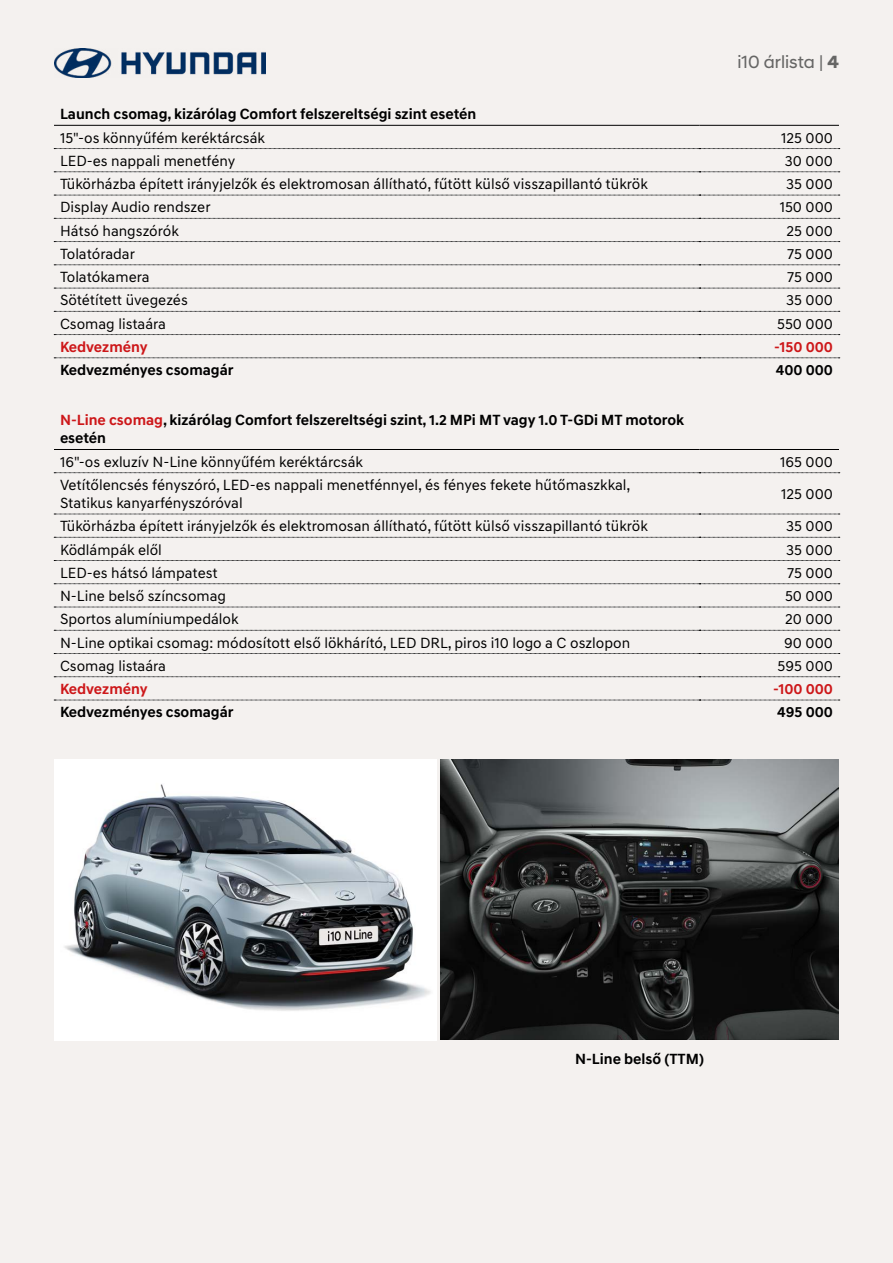
<style>
.page{position:relative;width:893px;height:1263px;background:#f4f1ef}
.page>*{position:absolute;margin:0;border:0;box-sizing:border-box;transform-origin:0 0}
.t1{font:18px "Hyundai Sans Head";color:#666665}
.t2{font:15px/18px "Hyundai Sans Text";color:#000}
.t3{font:700 15px/18px "Hyundai Sans Text";color:#000}
.t4{font:700 15px "Hyundai Sans Text";color:#cd1719}
.s1{font-weight:700}
.s2{color:#cd1719}
</style>
<div class="page">
<img style="left:54px;top:48px;width:212px;height:29px">
<svg style="left:54px;top:148px;width:786px;height:1px"></svg>
<svg style="left:54px;top:172px;width:786px;height:1px"></svg>
<svg style="left:54px;top:195px;width:786px;height:1px"></svg>
<svg style="left:54px;top:218px;width:786px;height:1px"></svg>
<svg style="left:54px;top:241px;width:786px;height:1px"></svg>
<svg style="left:54px;top:265px;width:786px;height:1px"></svg>
<svg style="left:54px;top:288px;width:786px;height:1px"></svg>
<svg style="left:54px;top:311px;width:786px;height:1px"></svg>
<svg style="left:54px;top:334px;width:786px;height:1px"></svg>
<svg style="left:54px;top:358px;width:786px;height:1px"></svg>
<hr style="left:54px;top:125px;width:645px;height:1px;background:#000">
<hr style="left:699px;top:125px;width:140px;height:1px;background:#000">
<svg style="left:54px;top:472px;width:786px;height:1px"></svg>
<svg style="left:54px;top:514px;width:786px;height:1px"></svg>
<svg style="left:54px;top:537px;width:786px;height:1px"></svg>
<svg style="left:54px;top:560px;width:786px;height:1px"></svg>
<svg style="left:54px;top:583px;width:786px;height:1px"></svg>
<svg style="left:54px;top:607px;width:786px;height:1px"></svg>
<svg style="left:54px;top:630px;width:786px;height:1px"></svg>
<svg style="left:54px;top:653px;width:786px;height:1px"></svg>
<svg style="left:54px;top:676px;width:786px;height:1px"></svg>
<svg style="left:54px;top:700px;width:786px;height:1px"></svg>
<hr style="left:54px;top:449px;width:645px;height:1px;background:#000">
<hr style="left:699px;top:449px;width:140px;height:1px;background:#000">
<img style="left:54px;top:759px;width:383px;height:281px">
<img style="left:441px;top:759px;width:398px;height:281px">
<p class="t1" style="left:737px;top:51px;width:103px">i10 árlista | <span class="s1">4</span></p>
<p class="t3" style="left:60px;top:105px;width:418px">Launch csomag, kizárólag Comfort felszereltségi szint esetén</p>
<p class="t2" style="left:60px;top:128px;width:207px">15"-os könnyűfém keréktárcsák</p>
<p class="t2" style="left:781px;top:128px;width:53px">125 000</p>
<p class="t2" style="left:60px;top:152px;width:177px">LED-es nappali menetfény</p>
<p class="t2" style="left:785px;top:152px;width:50px">30 000</p>
<p class="t2" style="left:60px;top:175px;width:589px">Tükörházba épített irányjelzők és elektromosan állítható, fűtött külső visszapillantó tükrök</p>
<p class="t2" style="left:786px;top:175px;width:48px">35 000</p>
<p class="t2" style="left:60px;top:198px;width:152px">Display Audio rendszer</p>
<p class="t2" style="left:780px;top:198px;width:55px">150 000</p>
<p class="t2" style="left:60px;top:221px;width:120px">Hátsó hangszórók</p>
<p class="t2" style="left:786px;top:221px;width:48px">25 000</p>
<p class="t2" style="left:60px;top:245px;width:77px">Tolatóradar</p>
<p class="t2" style="left:787px;top:245px;width:47px">75 000</p>
<p class="t2" style="left:60px;top:268px;width:91px">Tolatókamera</p>
<p class="t2" style="left:787px;top:268px;width:47px">75 000</p>
<p class="t2" style="left:60px;top:291px;width:129px">Sötétített üvegezés</p>
<p class="t2" style="left:786px;top:291px;width:48px">35 000</p>
<p class="t2" style="left:60px;top:314px;width:108px">Csomag listaára</p>
<p class="t2" style="left:777px;top:314px;width:57px">550 000</p>
<p class="t4" style="left:60px;top:337px;width:89px">Kedvezmény</p>
<p class="t4" style="left:774px;top:337px;width:60px">-150 000</p>
<p class="t3" style="left:60px;top:361px;width:175px">Kedvezményes csomagár</p>
<p class="t3" style="left:776px;top:361px;width:59px">400 000</p>
<p class="t3" style="left:60px;top:411px;width:626px"><span class="s2">N-Line csomag</span>, kizárólag Comfort felszereltségi szint, 1.2 MPi MT vagy 1.0 T-GDi MT motorok esetén</p>
<p class="t2" style="left:60px;top:453px;width:305px">16"-os exluzív N-Line könnyűfém keréktárcsák</p>
<p class="t2" style="left:780px;top:453px;width:54px">165 000</p>
<p class="t2" style="left:60px;top:476px;width:572px">Vetítőlencsés fényszóró, LED-es nappali menetfénnyel, és fényes fekete hűtőmaszkkal,<br>Statikus kanyarfényszóróval</p>
<p class="t2" style="left:781px;top:485px;width:53px">125 000</p>
<p class="t2" style="left:60px;top:517px;width:589px">Tükörházba épített irányjelzők és elektromosan állítható, fűtött külső visszapillantó tükrök</p>
<p class="t2" style="left:786px;top:517px;width:48px">35 000</p>
<p class="t2" style="left:60px;top:540px;width:103px">Ködlámpák elől</p>
<p class="t2" style="left:786px;top:540px;width:48px">35 000</p>
<p class="t2" style="left:60px;top:564px;width:159px">LED-es hátsó lámpatest</p>
<p class="t2" style="left:787px;top:564px;width:47px">75 000</p>
<p class="t2" style="left:60px;top:587px;width:168px">N-Line belső színcsomag</p>
<p class="t2" style="left:785px;top:587px;width:49px">50 000</p>
<p class="t2" style="left:60px;top:610px;width:180px">Sportos alumíniumpedálok</p>
<p class="t2" style="left:785px;top:610px;width:49px">20 000</p>
<p class="t2" style="left:60px;top:633px;width:572px">N-Line optikai csomag: módosított első lökhárító, LED DRL, piros i10 logo a C oszlopon</p>
<p class="t2" style="left:784px;top:633px;width:50px">90 000</p>
<p class="t2" style="left:60px;top:657px;width:108px">Csomag listaára</p>
<p class="t2" style="left:778px;top:657px;width:57px">595 000</p>
<p class="t4" style="left:60px;top:680px;width:89px">Kedvezmény</p>
<p class="t4" style="left:773px;top:680px;width:61px">-100 000</p>
<p class="t3" style="left:60px;top:703px;width:175px">Kedvezményes csomagár</p>
<p class="t3" style="left:777px;top:703px;width:57px">495 000</p>
<p class="t3" style="left:575px;top:1049px;width:130px">N-Line belső (TTM)</p>
</div>
